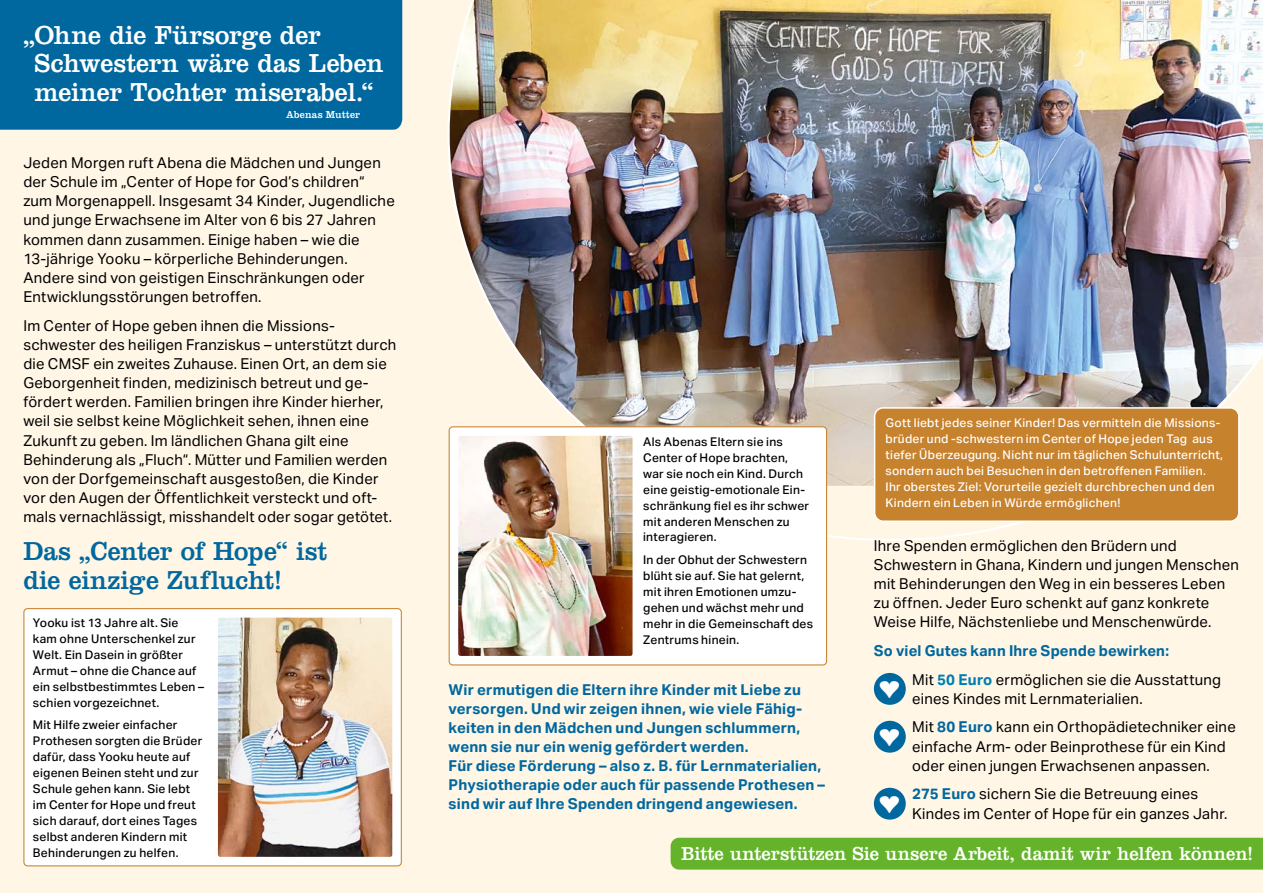
<style>
.page{position:relative;width:1263px;height:893px;background:#fff6e6}
.page>*{position:absolute;margin:0;border:0;box-sizing:border-box;transform-origin:0 0}
.Head_2{font:27px/28.7px "Clarendon LT Std";color:#fff;scale:.95 1}
.Head_2-2{font:27px/28.7px "Clarendon LT Std";letter-spacing:-.005em;color:#00689f;scale:.95 1}
.Head_2-3{font:19.5px "Clarendon LT Std";color:#fff;scale:.95 1}
.Fließtext{font:15px/19.2px "Aktiv Grotesk";letter-spacing:.015em;color:#000}
.Fließtext-2{font:700 15px/19.2px "Aktiv Grotesk";letter-spacing:.015em;color:#00689f}
.Bildunterschrift_8_Pt_ZAB_3_75mm{font:500 12px/15.9px "Aktiv Grotesk";letter-spacing:.025em;color:#000}
.Bildunterschrift_8_Pt_ZAB_3_75mm-2{font:500 12px/15.9px "Aktiv Grotesk";letter-spacing:.025em;color:#fff}
.Head_2-4{font:10.5px "Clarendon LT Std";letter-spacing:.02em;color:#fff;scale:.95 1}
.s1{font-weight:700;color:#007eb1}
.s2{font-weight:700;color:#00689f}
</style>
<div class="page">
<img style="left:448px;top:0;width:815px;height:541px">
<div style="left:24px;top:609px;width:377px;height:257px;background:#fff;border-radius:4px"></div>
<div style="left:23px;top:608px;width:379px;height:258px;border:1px solid #c7822e;border-radius:4px"></div>
<div style="left:449px;top:427px;width:377px;height:238px;background:#fff;border-radius:4px"></div>
<div style="left:449px;top:426px;width:378px;height:239px;border:1px solid #c7822e;border-radius:4px"></div>
<img style="left:218px;top:618px;width:174px;height:239px">
<img style="left:458px;top:436px;width:174px;height:220px">
<div style="left:875px;top:408px;width:364px;height:113px;background:#c7822e;border-radius:9px"></div>
<div style="left:874px;top:407px;width:365px;height:115px;border:2px solid #fff;border-radius:9px"></div>
<div style="left:0;top:0;width:402px;height:130px;background:#00689f"></div>
<div style="left:671px;top:838px;width:592px;height:32px;background:#64b32b"></div>
<div style="left:874px;top:673px;width:32px;height:32px;background:#00689f;border-radius:50%"></div>
<div style="left:874px;top:721px;width:32px;height:32px;background:#00689f;border-radius:50%"></div>
<div style="left:874px;top:788px;width:32px;height:32px;background:#00689f;border-radius:50%"></div>
<p class="Head_2" style="left:34px;top:20px;width:369px;text-indent:-11px">„Ohne die Fürsorge der<br>Schwestern wäre das Leben meiner Tochter miserabel.“</p>
<p class="Head_2-4" style="left:286px;top:108px;width:79px">Abenas Mutter</p>
<p class="Fließtext" style="left:23px;top:153px;width:373px">Jeden Morgen ruft Abena die Mädchen und Jungen der Schule im „Center of Hope for God’s children“ zum Morgenappell. Insgesamt 34 Kinder, Jugendliche und junge Erwachsene im Alter von 6 bis 27 Jahren kommen dann zusammen. Einige haben – wie die 13-jährige Yooku – körperliche Behinderungen.<br>Andere sind von geistigen Einschränkungen oder Entwicklungsstörungen betroffen.</p>
<p class="Fließtext" style="left:23px;top:316px;width:375px">Im Center of Hope geben ihnen die Missions&shy;schwester des heiligen Franziskus – unterstützt durch die CMSF ein zweites Zuhause. Einen Ort, an dem sie Geborgenheit finden, medizinisch betreut und ge&shy;fördert werden. Familien bringen ihre Kinder hierher, weil sie selbst keine Möglichkeit sehen, ihnen eine Zukunft zu geben. Im ländlichen Ghana gilt eine Behinderung als „Fluch“. Mütter und Familien werden von der Dorfgemeinschaft ausgestoßen, die Kinder vor den Augen der Öffentlichkeit versteckt und oft&shy;mals vernachlässigt, misshandelt oder sogar getötet.</p>
<p class="Head_2-2" style="left:23px;top:537px;width:321px">Das „Center of Hope“ ist die einzige Zuflucht!</p>
<p class="Bildunterschrift_8_Pt_ZAB_3_75mm" style="left:33px;top:615px;width:173px">Yooku ist 13 Jahre alt. Sie kam ohne Unterschenkel zur<br>Welt. Ein Dasein in größter<br>Armut – ohne die Chance auf ein selbstbestimmtes Leben – schien vorgezeichnet.</p>
<p class="Bildunterschrift_8_Pt_ZAB_3_75mm" style="left:33px;top:717px;width:171px">Mit Hilfe zweier einfacher<br>Prothesen sorgten die Brüder dafür, dass Yooku heute auf eigenen Beinen steht und zur<br>Schule gehen kann. Sie lebt im Center for Hope und freut sich darauf, dort eines Tages selbst anderen Kindern mit<br>Behinderungen zu helfen.</p>
<p class="Bildunterschrift_8_Pt_ZAB_3_75mm" style="left:643px;top:434px;width:167px">Als Abenas Eltern sie ins<br>Center of Hope brachten, war sie noch ein Kind. Durch eine geistig-emotionale Ein&shy;schränkung fiel es ihr schwer mit anderen Menschen zu interagieren.</p>
<p class="Bildunterschrift_8_Pt_ZAB_3_75mm" style="left:643px;top:552px;width:171px">In der Obhut der Schwestern blüht sie auf. Sie hat gelernt, mit ihren Emotionen umzu&shy;gehen und wächst mehr und mehr in die Gemeinschaft des<br>Zentrums hinein.</p>
<p class="Fließtext-2" style="left:449px;top:680px;width:378px">Wir ermutigen die Eltern ihre Kinder mit Liebe zu versorgen. Und wir zeigen ihnen, wie viele Fähig&shy;keiten in den Mädchen und Jungen schlummern, wenn sie nur ein wenig gefördert werden.<br>Für diese Förderung – also z. B. für Lernmaterialien, Physiotherapie oder auch für passende Prothesen – sind wir auf Ihre Spenden dringend angewiesen.</p>
<p class="Bildunterschrift_8_Pt_ZAB_3_75mm-2" style="left:885px;top:415px;width:339px">Gott liebt jedes seiner Kinder! Das vermitteln die Missions&shy;brüder und -schwestern im Center of Hope jeden Tag aus tiefer Überzeugung. Nicht nur im täglichen Schulunterricht, sondern auch bei Besuchen in den betroffenen Familien.<br>Ihr oberstes Ziel: Vorurteile gezielt durchbrechen und den Kindern ein Leben in Würde ermöglichen!</p>
<p class="Fließtext" style="left:874px;top:536px;width:367px">Ihre Spenden ermöglichen den Brüdern und Schwestern in Ghana, Kindern und jungen Menschen mit Behinderungen den Weg in ein besseres Leben zu öffnen. Jeder Euro schenkt auf ganz konkrete Weise Hilfe, Nächstenliebe und Menschenwürde.</p>
<p class="Fließtext-2" style="left:874px;top:641px;width:297px">So viel Gutes kann Ihre Spende bewirken:</p>
<p class="Fließtext" style="left:912px;top:670px;width:310px">Mit <span class="s1">50 Euro</span> ermöglichen sie die Ausstattung eines Kindes mit Lernmaterialien.</p>
<p class="Fließtext" style="left:912px;top:718px;width:325px">Mit <span class="s2">80 Euro</span> kann ein Orthopädietechniker eine einfache Arm- oder Beinprothese für ein Kind oder einen jungen Erwachsenen anpassen.</p>
<p class="Fließtext" style="left:912px;top:785px;width:317px"><span class="s2">275 Euro</span> sichern Sie die Betreuung eines<br>Kindes im Center of Hope für ein ganzes Jahr.</p>
<p class="Head_2-3" style="left:681px;top:842px;width:604px">Bitte unterstützen Sie unsere Arbeit, damit wir helfen können!</p>
</div>
